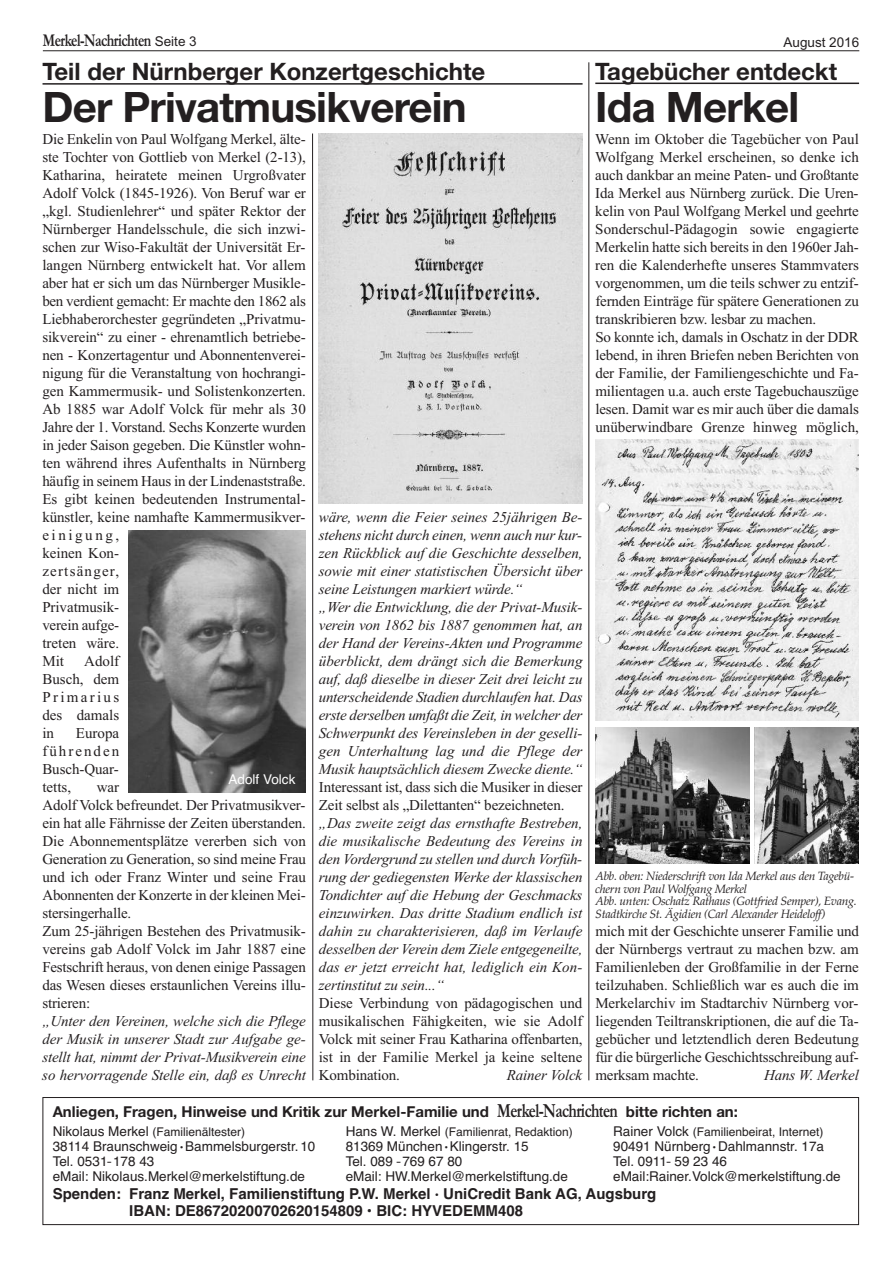
<style>
.page{position:relative;width:893px;height:1263px;background:#fff}
.page>*{position:absolute;margin:0;border:0;box-sizing:border-box;transform-origin:0 0}
.t1{font:700 42px "Helvetica Neue";letter-spacing:-.02em;color:#231f20}
.t2{font:700 24px "Helvetica Neue";color:#231f20}
.t3{font:700 18.15px "Garamond";letter-spacing:-.035em;color:#231f20;scale:.74 1}
.t4{font:15px/18px "Times New Roman";letter-spacing:-.01em;color:#231f20}
.t5{font:italic 15px/18px "Times New Roman";letter-spacing:-.01em;color:#231f20;text-align:justify}
.t6{font:700 15px/16.5px "Helvetica";color:#231f20}
.t7{font:700 15px "Helvetica Neue";color:#231f20}
.t8{font:13.5px "Helvetica";color:#231f20}
.t9{font:13.5px "Arial";color:#231f20}
.t10{font:13.5px "Helvetica";color:#fff}
.t11{font:italic 12px/12.8px "Palatino";letter-spacing:-.025em;color:#231f20}
.t12{font:12px "Helvetica";color:#231f20}
.s1{font-family:"Arial";font-weight:400;font-size:13.5px}
.s2{font-family:"Garamond";font-size:20.25px}
.s3{font-size:13.5px}
.s4{font-size:10.5px}
.s5{font-size:12px}
</style>
<div class="page">
<hr style="left:589px;top:62px;width:1px;height:1018px;background:#231f20">
<div style="left:43px;top:1097px;width:816px;height:128px;border:1px solid #231f20"></div>
<hr style="left:43px;top:50px;width:816px;height:1px;background:#231f20">
<hr style="left:595px;top:83px;width:264px;height:1px;background:#231f20">
<hr style="left:312px;top:134px;width:1px;height:946px;background:#231f20">
<img style="left:754px;top:728px;width:105px;height:136px">
<img style="left:595px;top:728px;width:154px;height:136px">
<hr style="left:43px;top:83px;width:540px;height:2px;background:#231f20">
<img style="left:319px;top:133px;width:264px;height:371px">
<img style="left:595px;top:439px;width:264px;height:281px">
<img style="left:128px;top:530px;width:177px;height:262px">
<p class="t3" style="left:43px;top:29px;width:210px">Merkel-Nachrichten <span class="s1">Seite 3</span></p>
<p class="t9" style="left:783px;top:34px;width:77px">August 2016</p>
<h2 class="t2" style="left:595px;top:52px;width:243px">Tagebücher entdeckt</h2>
<h1 class="t1" style="left:595px;top:74px;width:205px">Ida Merkel</h1>
<p class="t4" style="left:42px;top:130px;width:265px">Die Enkelin von Paul Wolfgang Merkel, älte&shy;ste Tochter von Gottlieb von Merkel (2-13), Katharina, heiratete meinen Urgroßvater Adolf Volck (1845-1926). Von Beruf war er „kgl. Studienlehrer“ und später Rektor der Nürnberger Handelsschule, die sich inzwi&shy;schen zur Wiso-Fakultät der Universität Er&shy;langen Nürnberg entwickelt hat. Vor allem aber hat er sich um das Nürnberger Musikle&shy;ben verdient gemacht: Er machte den 1862 als Liebhaberorchester gegründeten „Privatmu&shy;sikverein“ zu einer - ehrenamtlich betriebe&shy;nen - Konzertagentur und Abonnentenverei&shy;nigung für die Veranstaltung von hochrangi&shy;gen Kammermusik- und Solistenkonzerten.<br>Ab 1885 war Adolf Volck für mehr als 30<br>Jahre der 1. Vorstand. Sechs Konzerte wurden in jeder Saison gegeben. Die Künstler wohn&shy;ten während ihres Aufenthalts in Nürnberg häufig in seinem Haus in der Lindenaststraße.<br>Es gibt keinen bedeutenden Instrumental&shy;künstler, keine namhafte Kammermusikver&shy;einigung,<br>keinen Kon-<br>zertsänger,<br>der nicht im<br>Privatmusik-<br>verein aufge-<br>treten wäre.<br>Mit</p>
<h2 class="t2" style="left:43px;top:53px;width:444px">Teil der Nürnberger Konzertgeschichte</h2>
<h1 class="t1" style="left:43px;top:74px;width:426px">Der Privatmusikverein</h1>
<p class="t4" style="left:595px;top:130px;width:265px">Wenn im Oktober die Tagebücher von Paul Wolfgang Merkel erscheinen, so denke ich auch dankbar an meine Paten- und Großtante Ida Merkel aus Nürnberg zurück. Die Uren&shy;kelin von Paul Wolfgang Merkel und geehrte Sonderschul-Pädagogin sowie engagierte Merkelin hatte sich bereits in den 1960er Jah&shy;ren die Kalenderhefte unseres Stammvaters vorgenommen, um die teils schwer zu entzif&shy;fernden Einträge für spätere Generationen zu transkribieren bzw. lesbar zu machen.<br>So konnte ich, damals in Oschatz in der DDR lebend, in ihren Briefen neben Berichten von der Familie, der Familiengeschichte und Fa&shy;milientagen u.a. auch erste Tagebuchauszüge lesen. Damit war es mir auch über die damals unüberwindbare Grenze hinweg möglich,</p>
<p class="t5" style="left:319px;top:508px;width:265px;text-align:left">wäre, wenn die Feier seines 25jährigen Be&shy;stehens nicht durch einen, wenn auch nur kur&shy;zen Rückblick auf die Geschichte desselben, sowie mit einer statistischen Übersicht über seine Leistungen markiert würde.“<br>„Wer die Entwicklung, die der Privat-Musik&shy;verein von 1862 bis 1887 genommen hat, an der Hand der Vereins-Akten und Programme überblickt, dem drängt sich die Bemerkung auf, daß dieselbe in dieser Zeit drei leicht zu unterscheidende Stadien durchlaufen hat. Das erste derselben umfaßt die Zeit, in welcher der Schwerpunkt des Vereinsleben in der geselli&shy;gen Unterhaltung lag und die Pflege der Musik hauptsächlich diesem Zwecke diente.“</p>
<p class="t4" style="left:319px;top:778px;width:265px">Interessant ist, dass sich die Musiker in dieser<br>Zeit selbst als „Dilettanten“ bezeichneten.</p>
<p class="t5" style="left:319px;top:814px;width:265px">„Das zweite zeigt das ernsthafte Bestreben, die musikalische Bedeutung des Vereins in den Vordergrund zu stellen und durch Vorfüh&shy;rung der gediegensten Werke der klassischen Tondichter auf die Hebung der Geschmacks einzuwirken. Das dritte Stadium endlich ist dahin zu charakterisieren, daß im Verlaufe desselben der Verein dem Ziele entgegeneilte, das er jetzt erreicht hat, lediglich ein Kon&shy;zertinstitut zu sein...“</p>
<p class="t4" style="left:319px;top:994px;width:265px;text-align:justify">Diese Verbindung von pädagogischen und musikalischen Fähigkeiten, wie sie Adolf Volck mit seiner Frau Katharina offenbarten, ist in der Familie Merkel ja keine seltene Kombination.</p>
<p class="t4" style="left:42px;top:652px;width:78px;text-align:justify;text-indent:42px">Adolf Busch, dem Primarius des damals in</p>
<p class="t4" style="left:42px;top:724px;width:78px;text-align:justify;text-indent:34px">Europa führenden Busch-Quar&shy;tetts,</p>
<p class="t10" style="left:229px;top:771px;width:68px">Adolf Volck</p>
<p class="t4" style="left:42px;top:778px;width:265px;text-indent:54px">war<br>Adolf Volck befreundet. Der Privatmusikver&shy;ein hat alle Fährnisse der Zeiten überstanden.<br>Die Abonnementsplätze vererben sich von Generation zu Generation, so sind meine Frau und ich oder Franz Winter und seine Frau Abonnenten der Konzerte in der kleinen Mei&shy;stersingerhalle.<br>Zum 25-jährigen Bestehen des Privatmusik&shy;vereins gab Adolf Volck im Jahr 1887 eine Festschrift heraus, von denen einige Passagen das Wesen dieses erstaunlichen Vereins illu&shy;strieren:</p>
<p class="t5" style="left:42px;top:1012px;width:265px">„Unter den Vereinen, welche sich die Pflege der Musik in unserer Stadt zur Aufgabe ge&shy;stellt hat, nimmt der Privat-Musikverein eine so hervorragende Stelle ein, daß es Unrecht</p>
<p class="t11" style="left:595px;top:869px;width:263px">Abb. oben: Niederschrift von Ida Merkel aus den Tagebü&shy;chern von Paul Wolfgang Merkel<br>Abb. unten: Oschatz Rathaus (Gottfried Semper), Evang.<br>Stadtkirche St. Ägidien (Carl Alexander Heideloff)</p>
<p class="t4" style="left:595px;top:922px;width:265px;text-align:justify">mich mit der Geschichte unserer Familie und der Nürnbergs vertraut zu machen bzw. am Familienleben der Großfamilie in der Ferne teilzuhaben. Schließlich war es auch die im Merkelarchiv im Stadtarchiv Nürnberg vor&shy;liegenden Teiltranskriptionen, die auf die Ta&shy;gebücher und letztendlich deren Bedeutung für die bürgerliche Geschichtsschreibung auf&shy;merksam machte.</p>
<p class="t5" style="left:764px;top:1066px;width:96px">Hans W. Merkel</p>
<p class="t5" style="left:507px;top:1066px;width:77px">Rainer Volck</p>
<p class="t7" style="left:53px;top:1099px;width:687px">Anliegen, Fragen, Hinweise und Kritik zur Merkel-Familie und <span class="s2">Merkel-Nachrichten</span> bitte richten an:</p>
<p class="t12" style="left:53px;top:1125px;width:194px"><span class="s3">Nikolaus Merkel</span> (Familienältester)</p>
<p class="t12" style="left:346px;top:1125px;width:229px"><span class="s3">Hans W. Merkel</span> (Familienrat, Redaktion)</p>
<p class="t12" style="left:613px;top:1125px;width:212px"><span class="s3">Rainer Volck</span> (Familienbeirat, Internet)</p>
<p class="t8" style="left:53px;top:1138px;width:264px">38114 Braunschweig <span class="s4">•</span> Bammelsburgerstr.10</p>
<p class="t8" style="left:346px;top:1138px;width:185px">81369 München <span class="s4">•</span> Klingerstr. 15</p>
<p class="t8" style="left:613px;top:1138px;width:212px">90491 Nürnberg <span class="s4">•</span> Dahlmannstr. 17a</p>
<p class="t8" style="left:53px;top:1153px;width:103px">Tel. 0531– 178 43</p>
<p class="t8" style="left:346px;top:1153px;width:118px">Tel. 089 – 769 67 80</p>
<p class="t8" style="left:613px;top:1153px;width:115px">Tel. 0911– 59 23 46</p>
<p class="t8" style="left:53px;top:1168px;width:254px">eMail: Nikolaus.Merkel@merkelstiftung.de</p>
<p class="t8" style="left:346px;top:1168px;width:224px">eMail: HW.Merkel@merkelstiftung.de</p>
<p class="t8" style="left:613px;top:1168px;width:229px">eMail:Rainer.Volck@merkelstiftung.de</p>
<p class="t6" style="left:129px;top:1186px;width:529px;text-indent:-77px">Spenden: Franz Merkel, Familienstiftung P.W. Merkel <span class="s5">•</span> UniCredit Bank AG, Augsburg<br>IBAN: DE86720200702620154809 • BIC: HYVEDEMM408</p>
</div>
